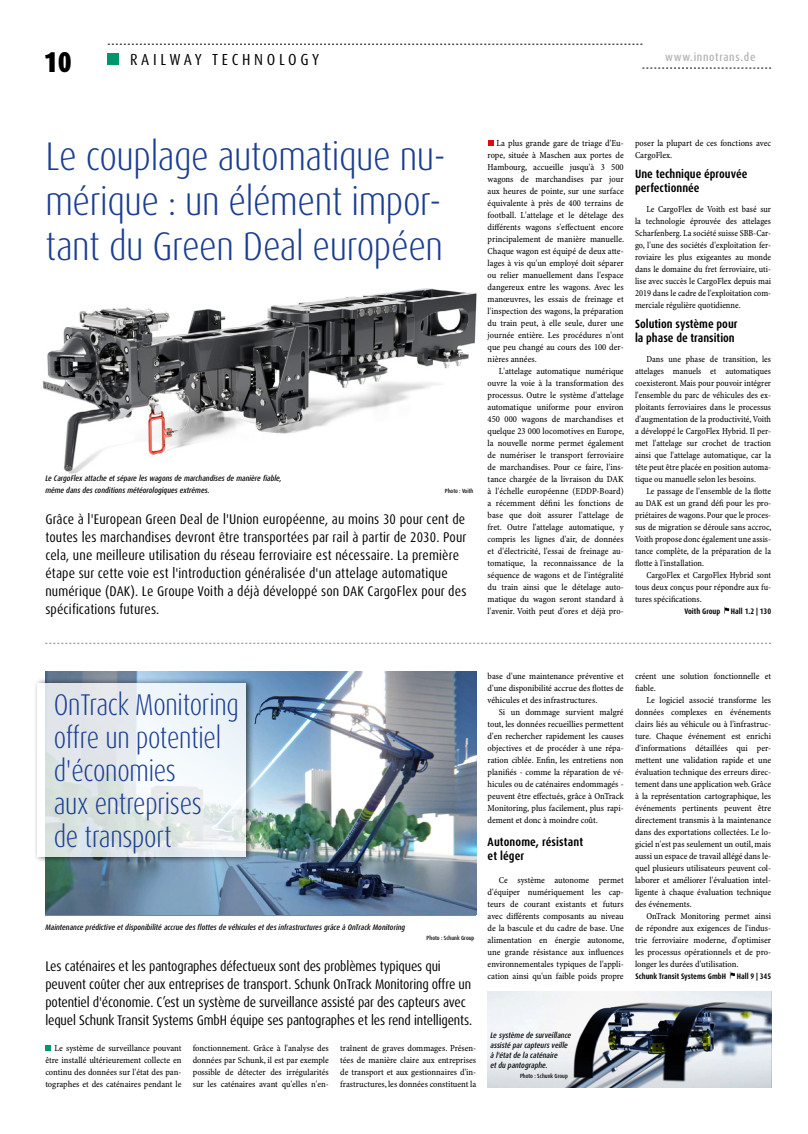
<style>
.page{position:relative;width:808px;height:1134px;background:#fff}
.page>*{position:absolute;margin:0;border:0;box-sizing:border-box;transform-origin:0 0}
.t1{font:300 condensed 40px/45px "Dax OT";letter-spacing:-.01em;color:#1b3e92;text-align:justify}
.t2{font:300 condensed 30px/33px "Dax OT";letter-spacing:-.01em;color:#1b3e92;scale:.93 1}
.t3{font:900 condensed 28.7px "Dax OT";color:#000}
.t4{font:condensed 16px "Dax OT";letter-spacing:.23em;color:#000}
.t5{font:condensed 14px/18px "Dax OT";letter-spacing:-.005em;color:#000}
.t6{font:700 condensed 12px/14px "Dax OT";color:#000}
.t7{font:500 condensed 11.6px "Dax OT";letter-spacing:.06em;color:#b3b2b2}
.t8{font:9.2px/12px "Minion Pro Cn Capt";color:#000;text-align:justify}
.t9{font:italic 500 condensed 8px/10px "Dax OT";color:#000}
.t10{font:700 condensed 8px "Dax OT";color:#000}
.t11{font:500 condensed 6px "Dax OT";color:#000}
</style>
<div class="page">
<svg style="left:108px;top:44px;width:534px;height:1px"></svg>
<svg style="left:642px;top:68px;width:129px;height:1px"></svg>
<div style="left:108px;top:53px;width:11px;height:12px;background:#00966d"></div>
<svg style="left:45px;top:643px;width:726px;height:1px"></svg>
<svg style="left:724px;top:607px;width:5px;height:7px"></svg>
<img style="left:42px;top:288px;width:435px;height:186px">
<svg style="left:488px;top:140px;width:6px;height:6px"></svg>
<svg style="left:730px;top:972px;width:5px;height:7px"></svg>
<svg style="left:45px;top:1045px;width:6px;height:6px"></svg>
<img style="left:45px;top:672px;width:431px;height:242px">
<div style="left:34px;top:677px;width:221px;height:186px;background:#000;opacity:.75"></div>
<svg style="left:37px;top:683px;width:208px;height:174px"></svg>
<img style="left:488px;top:992px;width:283px;height:96px">
<h3 class="t3" style="left:44px;top:44px;width:30px">10</h3>
<p class="t7" style="left:665px;top:50px;width:92px">www.innotrans.de</p>
<h3 class="t4" style="left:130px;top:49px;width:191px">RAILWAY TECHNOLOGY</h3>
<h1 class="t1" style="left:45px;top:134px;width:402px">Le couplage automatique nu&shy;mérique : un élément impor&shy;tant du Green Deal européen</h1>
<p class="t8" style="left:488px;top:137px;width:138px;text-indent:9px">La plus grande gare de triage d'Eu&shy;rope, située à Maschen aux portes de Hambourg, accueille jusqu'à 3 500 wagons de marchandises par jour aux heures de pointe, sur une surface équivalente à près de 400 terrains de football. L'attelage et le dételage des différents wagons s'effectuent encore principalement de manière manuelle.<br>Chaque wagon est équipé de deux atte&shy;lages à vis qu'un employé doit séparer ou relier manuellement dans l'espace dangereux entre les wagons. Avec les manœuvres, les essais de freinage et l'inspection des wagons, la préparation du train peut, à elle seule, durer une journée entière. Les procédures n'ont que peu changé au cours des 100 der&shy;nières années.</p>
<p class="t8" style="left:488px;top:365px;width:138px;text-indent:11px">L'attelage automatique numérique ouvre la voie à la transformation des processus. Outre le système d'attelage automatique uniforme pour environ 450 000 wagons de marchandises et quelque 23 000 locomotives en Europe, la nouvelle norme permet également de numériser le transport ferroviaire de marchandises. Pour ce faire, l'ins&shy;tance chargée de la livraison du DAK à l'échelle européenne (EDDP-Board) a récemment défini les fonctions de base que doit assurer l'attelage de fret. Outre l'attelage automatique, y compris les lignes d'air, de données et d'électricité, l'essai de freinage au&shy;tomatique, la reconnaissance de la séquence de wagons et de l'intégralité du train ainsi que le dételage auto&shy;matique du wagon seront standard à l'avenir. Voith peut d'ores et déjà pro-</p>
<p class="t9" style="left:45px;top:473px;width:238px;line-height:12px">Le CargoFlex attache et sépare les wagons de marchandises de manière fiable, même dans des conditions météorologiques extrêmes.</p>
<p class="t11" style="left:445px;top:487px;width:30px">Photo : Voith</p>
<p class="t5" style="left:45px;top:511px;width:423px">Grâce à l'European Green Deal de l'Union européenne, au moins 30 pour cent de toutes les marchandises devront être transportées par rail à partir de 2030. Pour cela, une meilleure utilisation du réseau ferroviaire est nécessaire. La première étape sur cette voie est l'introduction généralisée d'un attelage automatique numérique (DAK). Le Groupe Voith a déjà développé son DAK CargoFlex pour des spécifications futures.</p>
<p class="t8" style="left:635px;top:137px;width:138px">poser la plupart de ces fonctions avec<br>CargoFlex.</p>
<h3 class="t6" style="left:635px;top:167px;width:114px">Une technique éprouvée perfectionnée</h3>
<p class="t8" style="left:635px;top:203px;width:138px;text-indent:11px">Le CargoFlex de Voith est basé sur la technologie éprouvée des attelages Scharfenberg. La société suisse SBB-Car&shy;go, l'une des sociétés d'exploitation fer&shy;roviaire les plus exigeantes au monde dans le domaine du fret ferroviaire, uti&shy;lise avec succès le CargoFlex depuis mai 2019 dans le cadre de l'exploitation com&shy;merciale régulière quotidienne.</p>
<h3 class="t6" style="left:635px;top:317px;width:104px">Solution système pour la phase de transition</h3>
<p class="t8" style="left:635px;top:353px;width:138px;text-indent:11px">Dans une phase de transition, les attelages manuels et automatiques coexisteront. Mais pour pouvoir intégrer l'ensemble du parc de véhicules des ex&shy;ploitants ferroviaires dans le processus d'augmentation de la productivité, Voith a développé le CargoFlex Hybrid. Il per&shy;met l'attelage sur crochet de traction ainsi que l'attelage automatique, car la tête peut être placée en position automa&shy;tique ou manuelle selon les besoins.</p>
<p class="t8" style="left:635px;top:485px;width:138px;text-indent:11px">Le passage de l'ensemble de la flotte au DAK est un grand défi pour les pro&shy;priétaires de wagons. Pour que le proces&shy;sus de migration se déroule sans accroc, Voith propose donc également une assis&shy;tance complète, de la préparation de la flotte à l'installation.</p>
<p class="t8" style="left:635px;top:569px;width:138px;text-indent:11px">CargoFlex et CargoFlex Hybrid sont tous deux conçus pour répondre aux fu&shy;tures spécifications.</p>
<p class="t10" style="left:684px;top:606px;width:37px">Voith Group</p>
<p class="t10" style="left:731px;top:606px;width:42px">Hall 1.2 | 130</p>
<h2 class="t2" style="left:54px;top:689px;width:200px">OnTrack Monitoring offre un potentiel d'économies<br>aux entreprises<br>de transport</h2>
<p class="t9" style="left:45px;top:922px;width:361px">Maintenance prédictive et disponibilité accrue des flottes de véhicules et des infrastructures grâce à OnTrack Monitoring</p>
<p class="t11" style="left:427px;top:934px;width:49px">Photo : Schunk Group</p>
<p class="t5" style="left:45px;top:957px;width:428px">Les caténaires et les pantographes défectueux sont des problèmes typiques qui peuvent coûter cher aux entreprises de transport. Schunk OnTrack Monitoring offre un potentiel d'économie. C’est un système de surveillance assisté par des capteurs avec lequel Schunk Transit Systems GmbH équipe ses pantographes et les rend intelligents.</p>
<p class="t8" style="left:45px;top:1043px;width:138px;text-indent:9px">Le système de surveillance pouvant être installé ultérieurement collecte en continu des données sur l'état des pan&shy;tographes et des caténaires pendant le</p>
<p class="t8" style="left:193px;top:1043px;width:138px">fonctionnement. Grâce à l'analyse des données par Schunk, il est par exemple possible de détecter des irrégularités sur les caténaires avant qu'elles n'en-</p>
<p class="t8" style="left:340px;top:1043px;width:138px">traînent de graves dommages. Présen&shy;tées de manière claire aux entreprises de transport et aux gestionnaires d'in&shy;frastructures, les données constituent la</p>
<p class="t8" style="left:488px;top:670px;width:138px">base d'une maintenance préventive et d'une disponibilité accrue des flottes de véhicules et des infrastructures.</p>
<p class="t8" style="left:488px;top:706px;width:138px;text-indent:11px">Si un dommage survient malgré tout, les données recueillies permettent d'en rechercher rapidement les causes objectives et de procéder à une répa&shy;ration ciblée. Enfin, les entretiens non planifiés - comme la réparation de vé&shy;hicules ou de caténaires endommagés - peuvent être effectués, grâce à OnTrack Monitoring, plus facilement, plus rapi&shy;dement et donc à moindre coût.</p>
<h3 class="t6" style="left:488px;top:834px;width:97px">Autonome, résistant et léger</h3>
<p class="t8" style="left:488px;top:874px;width:138px;text-indent:11px">Ce système autonome permet d'équiper numériquement les cap&shy;teurs de courant existants et futurs avec différents composants au niveau de la bascule et du cadre de base. Une alimentation en énergie autonome, une grande résistance aux influences environnementales typiques de l'appli&shy;cation ainsi qu'un faible poids propre</p>
<p class="t8" style="left:635px;top:670px;width:138px">créent une solution fonctionnelle et fiable.</p>
<p class="t8" style="left:635px;top:694px;width:138px;text-indent:11px">Le logiciel associé transforme les données complexes en événements clairs liés au véhicule ou à l'infrastruc&shy;ture. Chaque événement est enrichi d'informations détaillées qui per&shy;mettent une validation rapide et une évaluation technique des erreurs direc&shy;tement dans une application web. Grâce à la représentation cartographique, les événements pertinents peuvent être directement transmis à la maintenance dans des exportations collectées. Le lo&shy;giciel n'est pas seulement un outil, mais aussi un espace de travail allégé dans le&shy;quel plusieurs utilisateurs peuvent col&shy;laborer et améliorer l'évaluation intel&shy;ligente à chaque évaluation technique des événements.</p>
<p class="t8" style="left:635px;top:910px;width:138px;text-indent:11px">OnTrack Monitoring permet ainsi de répondre aux exigences de l'indus&shy;trie ferroviaire moderne, d'optimiser les processus opérationnels et de pro&shy;longer les durées d'utilisation.</p>
<p class="t10" style="left:635px;top:971px;width:92px">Schunk Transit Systems GmbH</p>
<p class="t10" style="left:737px;top:971px;width:36px">Hall 9 | 345</p>
<p class="t9" style="left:490px;top:1030px;width:82px">Le système de surveillance assisté par capteurs veille à l'état de la caténaire<br>et du pantographe.</p>
<p class="t11" style="left:520px;top:1072px;width:49px">Photo : Schunk Group</p>
</div>
